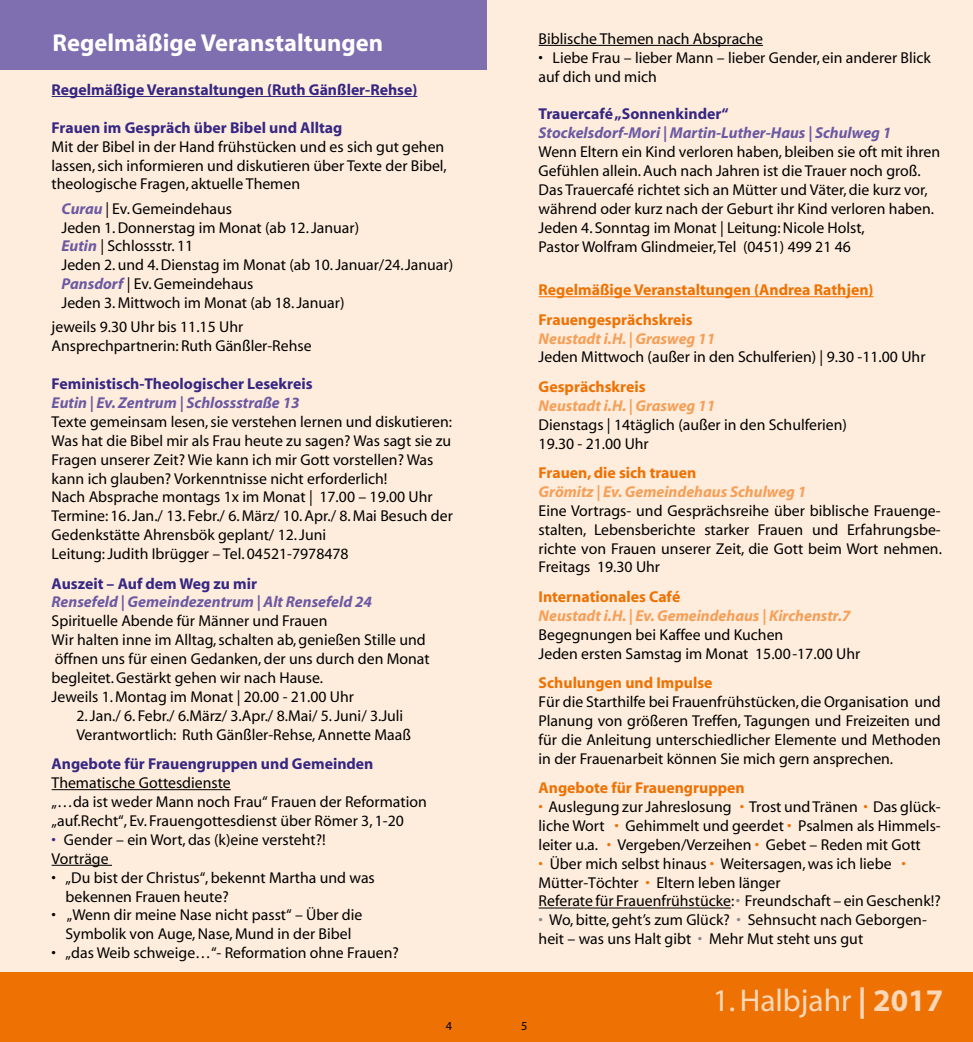
<style>
.page{position:relative;width:973px;height:1042px;background:#fff}
.page>*{position:absolute;margin:0;border:0;box-sizing:border-box;transform-origin:0 0}
.t1{font:31.5px "Myriad";color:#fcd8b9}
.t2{font:700 24.5px "Myriad";color:#fff}
.t3{font:15.75px/18.9px "Myriad";color:#000}
.t4{font:700 15.75px "Myriad";color:#362783}
.t5{font:700 15.75px/29.4px "Myriad";color:#ee7203}
.t6{font:italic 700 15.75px "Myriad";color:#6b59a3}
.t7{font:italic 700 15.75px "Myriad";color:#f59f57}
.t8{font:12.25px "Myriad";color:#000}
.s1{color:#ee7203}
.s2{color:#878787}
.s3{font-weight:700;font-style:italic;color:#6b59a3}
.s4{color:#362783}
.s5{font-weight:700}
</style>
<div class="page">
<div style="left:0;top:0;width:486px;height:1042px;background:#feecdc"></div>
<div style="left:486px;top:0;width:486px;height:1040px;background:#feecdc"></div>
<div style="left:0;top:0;width:972px;height:69px;background:#7f6fb0"></div>
<div style="left:0;top:972px;width:972px;height:70px;background:#ee7203"></div>
<hr style="left:52px;top:96px;width:365px;height:1px;background:#362783">
<hr style="left:52px;top:789px;width:179px;height:1px;background:#000">
<hr style="left:52px;top:865px;width:60px;height:1px;background:#000">
<div style="left:487px;top:0;width:485px;height:89px;background:#feecdc"></div>
<hr style="left:538px;top:45px;width:224px;height:1px;background:#000">
<hr style="left:538px;top:296px;width:335px;height:1px;background:#ee7203">
<hr style="left:538px;top:907px;width:193px;height:1px;background:#000">
<h2 class="t2" style="left:53px;top:30px;width:332px">Regelmäßige Veranstaltungen</h2>
<p class="t3" style="left:538px;top:30px;width:226px">Biblische Themen nach Absprache</p>
<p class="t3" style="left:538px;top:49px;width:394px">• Liebe Frau – lieber Mann – lieber Gender, ein anderer Blick auf dich und mich</p>
<p class="t4" style="left:538px;top:106px;width:191px">Trauercafé „Sonnenkinder“</p>
<p class="t6" style="left:538px;top:125px;width:354px">Stockelsdorf-Mori | Martin-Luther-Haus | Schulweg 1</p>
<p class="t3" style="left:538px;top:143px;width:403px">Wenn Eltern ein Kind verloren haben, bleiben sie oft mit ihren Gefühlen allein. Auch nach Jahren ist die Trauer noch groß.<br>Das Trauercafé richtet sich an Mütter und Väter, die kurz vor, während oder kurz nach der Geburt ihr Kind verloren haben.<br>Jeden 4. Sonntag im Monat | Leitung: Nicole Holst,<br>Pastor Wolfram Glindmeier, Tel (0451) 499 21 46</p>
<p class="t5" style="left:538px;top:276px;width:336px">Regelmäßige Veranstaltungen (Andrea Rathjen)<br>Frauengesprächskreis</p>
<p class="t7" style="left:538px;top:330px;width:178px">Neustadt i.H. | Grasweg 11</p>
<p class="t3" style="left:538px;top:348px;width:388px">Jeden Mittwoch (außer in den Schulferien) | 9.30 -11.00 Uhr</p>
<p class="t5" style="left:538px;top:372px;width:108px">Gesprächskreis</p>
<p class="t7" style="left:538px;top:397px;width:178px">Neustadt i.H. | Grasweg 11</p>
<p class="t3" style="left:538px;top:416px;width:310px">Dienstags | 14täglich (außer in den Schulferien)<br>19.30 - 21.00 Uhr</p>
<p class="t5" style="left:538px;top:458px;width:159px">Frauen, die sich trauen</p>
<p class="t7" style="left:538px;top:483px;width:269px">Grömitz | Ev. Gemeindehaus Schulweg 1</p>
<p class="t3" style="left:538px;top:502px;width:405px;text-align:justify">Eine Vortrags- und Gesprächsreihe über biblische Frauenge&shy;stalten, Lebensberichte starker Frauen und Erfahrungsbe&shy;richte von Frauen unserer Zeit, die Gott beim Wort nehmen.<br>Freitags 19.30 Uhr</p>
<p class="t5" style="left:538px;top:582px;width:143px">Internationales Café</p>
<p class="t7" style="left:538px;top:607px;width:313px">Neustadt i.H. | Ev. Gemeindehaus | Kirchenstr.7</p>
<p class="t3" style="left:538px;top:626px;width:323px">Begegnungen bei Kaffee und Kuchen<br>Jeden ersten Samstag im Monat 15.00-17.00 Uhr</p>
<p class="t5" style="left:538px;top:668px;width:175px">Schulungen und Impulse</p>
<p class="t3" style="left:538px;top:693px;width:403px;text-align:justify">Für die Starthilfe bei Frauenfrühstücken, die Organisation und Planung von größeren Treffen, Tagungen und Freizeiten und für die Anleitung unterschiedlicher Elemente und Methoden in der Frauenarbeit können Sie mich gern ansprechen.</p>
<p class="t5" style="left:538px;top:773px;width:208px">Angebote für Frauengruppen</p>
<p class="t3" style="left:538px;top:798px;width:403px;text-align:justify"><span class="s1">•</span> Auslegung zur Jahreslosung <span class="s1">•</span> Trost und Tränen <span class="s1">•</span> Das glück&shy;liche Wort <span class="s1">•</span> Gehimmelt und geerdet <span class="s1">•</span> Psalmen als Himmels&shy;leiter u.a. <span class="s1">•</span> Vergeben/Verzeihen <span class="s1">•</span> Gebet – Reden mit Gott</p>
<p class="t3" style="left:538px;top:854px;width:403px"><span class="s1">•</span> Über mich selbst hinaus <span class="s1">•</span> Weitersagen, was ich liebe <span class="s1">•<br></span>Mütter-Töchter <span class="s1">•</span> Eltern leben länger<br>Referate für Frauenfrühstücke: <span class="s2">•</span> Freundschaft – ein Geschenk!?</p>
<p class="t3" style="left:538px;top:911px;width:389px"><span class="s2">•</span> Wo, bitte, geht’s zum Glück? <span class="s2">•</span> Sehnsucht nach Geborgen&shy;heit – was uns Halt gibt <span class="s2">•</span> Mehr Mut steht uns gut</p>
<p class="t4" style="left:52px;top:82px;width:367px">Regelmäßige Veranstaltungen (Ruth Gänßler-Rehse)</p>
<p class="t4" style="left:52px;top:119px;width:292px">Frauen im Gespräch über Bibel und Alltag</p>
<p class="t3" style="left:52px;top:138px;width:396px">Mit der Bibel in der Hand frühstücken und es sich gut gehen lassen, sich informieren und diskutieren über Texte der Bibel, theologische Fragen, aktuelle Themen</p>
<p class="t3" style="left:62px;top:200px;width:393px"><span class="s3">Curau</span> | Ev. Gemeindehaus<br>Jeden 1. Donnerstag im Monat (ab 12. Januar)<br><span class="s3">Eutin</span> | Schlossstr. 11<br>Jeden 2. und 4. Dienstag im Monat (ab 10. Januar/24. Januar)<br><span class="s3">Pansdorf</span> | Ev. Gemeindehaus<br>Jeden 3. Mittwoch im Monat (ab 18. Januar)</p>
<p class="t3" style="left:52px;top:318px;width:261px">jeweils 9.30 Uhr bis 11.15 Uhr<br>Ansprechpartnerin: Ruth Gänßler-Rehse</p>
<p class="t4" style="left:52px;top:375px;width:262px">Feministisch-Theologischer Lesekreis</p>
<p class="t6" style="left:52px;top:394px;width:249px">Eutin | Ev. Zentrum | Schlossstraße 13</p>
<p class="t3" style="left:52px;top:413px;width:402px">Texte gemeinsam lesen, sie verstehen lernen und diskutieren:<br>Was hat die Bibel mir als Frau heute zu sagen? Was sagt sie zu Fragen unserer Zeit? Wie kann ich mir Gott vorstellen? Was kann ich glauben? Vorkenntnisse nicht erforderlich!<br>Nach Absprache montags 1x im Monat | 17.00 – 19.00 Uhr Termine: 16. Jan./ 13. Febr./ 6. März/ 10. Apr./ 8. Mai Besuch der Gedenkstätte Ahrensbök geplant/ 12. Juni<br>Leitung: Judith Ibrügger – Tel. 04521-7978478</p>
<p class="t4" style="left:52px;top:575px;width:207px">Auszeit – Auf dem Weg zu mir</p>
<p class="t6" style="left:52px;top:594px;width:322px">Rensefeld | Gemeindezentrum | Alt Rensefeld 24</p>
<p class="t3" style="left:52px;top:612px;width:379px">Spirituelle Abende für Männer und Frauen<br>Wir halten inne im Alltag, schalten ab, genießen Stille und öffnen uns für einen Gedanken, der uns durch den Monat begleitet. Gestärkt gehen wir nach Hause.<br>Jeweils 1. Montag im Monat | 20.00 - 21.00 Uhr</p>
<p class="t3" style="left:76px;top:707px;width:336px">2. Jan./ 6. Febr./ 6.März/ 3.Apr./ 8.Mai/ 5. Juni/ 3.Juli<br>Verantwortlich: Ruth Gänßler-Rehse, Annette Maaß</p>
<p class="t4" style="left:52px;top:756px;width:323px">Angebote für Frauengruppen und Gemeinden</p>
<p class="t3" style="left:52px;top:774px;width:376px">Thematische Gottesdienste<br>„…da ist weder Mann noch Frau“ Frauen der Reformation „auf.Recht“, Ev. Frauengottesdienst über Römer 3, 1-20</p>
<p class="t3" style="left:52px;top:831px;width:275px"><span class="s4">•</span> Gender – ein Wort, das (k)eine versteht?!<br>Vorträge</p>
<p class="t3" style="left:66px;top:868px;width:311px;text-indent:-14px">• „Du bist der Christus“, bekennt Martha und was bekennen Frauen heute?</p>
<p class="t3" style="left:52px;top:906px;width:312px;text-align:center">• „Wenn dir meine Nase nicht passt“ – Über die<br>Symbolik von Auge, Nase, Mund in der Bibel</p>
<p class="t3" style="left:52px;top:944px;width:348px">• „das Weib schweige…“- Reformation ohne Frauen?</p>
<p class="t8" style="left:446px;top:1019px;width:8px">4</p>
<p class="t8" style="left:521px;top:1019px;width:8px">5</p>
<h1 class="t1" style="left:712px;top:985px;width:232px">1. Halbjahr <span class="s5">| 2017</span></h1>
</div>
